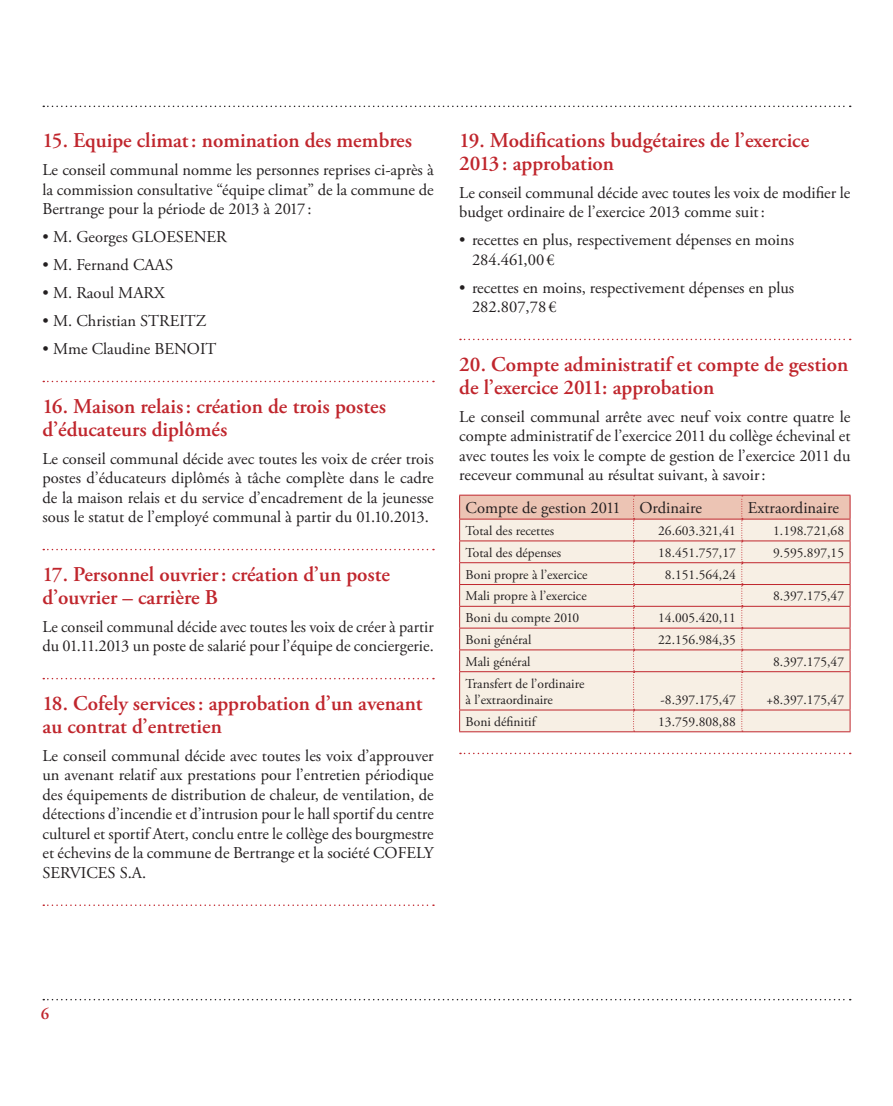
<style>
.page{position:relative;width:893px;height:1106px;background:#fff}
.page>*{position:absolute;margin:0;border:0;box-sizing:border-box;transform-origin:0 0}
._01_Titre_rouge{font:600 21px/22.5px "Adobe Garamond Pro";color:#c0262d}
.Texte_1{font:16.5px/19.5px "Adobe Garamond Pro";color:#231f20;text-align:justify}
.Texte_-_retrait{font:16.5px/19.5px "Adobe Garamond Pro";color:#231f20}
.Tétiaire_tableau{font:16.5px "Adobe Garamond Pro";color:#231f20}
.t1{font:600 16.5px "Adobe Garamond Pro";color:#c0262d}
.Texte_Tableau{font:13.5px/16.5px "Adobe Garamond Pro";color:#231f20}
.Chiffres_Tableau{font:13.5px "Adobe Garamond Pro";color:#231f20}
</style>
<div class="page">
<svg style="left:43px;top:998px;width:808px;height:2px"></svg>
<svg style="left:43px;top:106px;width:808px;height:1px"></svg>
<svg style="left:460px;top:339px;width:391px;height:1px"></svg>
<hr style="left:459px;top:731px;width:175px;height:1px;background:#c0262d">
<hr style="left:634px;top:731px;width:108px;height:1px;background:#c0262d">
<hr style="left:742px;top:731px;width:108px;height:1px;background:#c0262d">
<svg style="left:459px;top:495px;width:392px;height:236px;background:#f3e1d6"></svg>
<svg style="left:460px;top:752px;width:391px;height:2px"></svg>
<svg style="left:43px;top:381px;width:391px;height:1px"></svg>
<svg style="left:43px;top:549px;width:391px;height:1px"></svg>
<svg style="left:43px;top:678px;width:391px;height:1px"></svg>
<svg style="left:43px;top:904px;width:391px;height:2px"></svg>
<p class="_01_Titre_rouge" style="left:43px;top:129px;width:371px">15. Equipe climat: nomination des membres</p>
<p class="Texte_1" style="left:43px;top:161px;width:393px">Le conseil communal nomme les personnes reprises ci-après à la commission consultative “équipe climat” de la commune de Bertrange pour la période de 2013 à 2017:</p>
<p class="Texte_-_retrait" style="left:43px;top:228px;width:186px">• M. Georges GLOESENER</p>
<p class="Texte_-_retrait" style="left:43px;top:256px;width:132px">• M. Fernand CAAS</p>
<p class="Texte_-_retrait" style="left:43px;top:284px;width:124px">• M. Raoul MARX</p>
<p class="Texte_-_retrait" style="left:43px;top:312px;width:165px">• M. Christian STREITZ</p>
<p class="Texte_-_retrait" style="left:43px;top:340px;width:175px">• Mme Claudine BENOIT</p>
<p class="_01_Titre_rouge" style="left:43px;top:395px;width:345px">16. Maison relais: création de trois postes d’éducateurs diplômés</p>
<p class="Texte_1" style="left:43px;top:449px;width:393px">Le conseil communal décide avec toutes les voix de créer trois postes d’éducateurs diplômés à tâche complète dans le cadre de la maison relais et du service d’encadrement de la jeunesse sous le statut de l’employé communal à partir du 01.10.2013.</p>
<p class="_01_Titre_rouge" style="left:43px;top:563px;width:349px">17. Personnel ouvrier: création d’un poste d’ouvrier – carrière B</p>
<p class="Texte_1" style="left:43px;top:617px;width:393px">Le conseil communal décide avec toutes les voix de créer à partir du 01.11.2013 un poste de salarié pour l’équipe de conciergerie.</p>
<p class="_01_Titre_rouge" style="left:43px;top:692px;width:382px">18. Cofely services: approbation d’un avenant au contrat d’entretien</p>
<p class="Texte_1" style="left:43px;top:746px;width:393px">Le conseil communal décide avec toutes les voix d’approuver un avenant relatif aux prestations pour l’entretien périodique des équipements de distribution de chaleur, de ventilation, de détections d’incendie et d’intrusion pour le hall sportif du centre culturel et sportif Atert, conclu entre le collège des bourgmestre et échevins de la commune de Bertrange et la société COFELY SERVICES S.A.</p>
<p class="_01_Titre_rouge" style="left:459px;top:129px;width:352px">19. Modifications budgétaires de l’exercice<br>2013: approbation</p>
<p class="Texte_1" style="left:459px;top:183px;width:393px">Le conseil communal décide avec toutes les voix de modifier le budget ordinaire de l’exercice 2013 comme suit:</p>
<p class="Texte_-_retrait" style="left:472px;top:231px;width:324px;text-indent:-13px">• recettes en plus, respectivement dépenses en moins<br>284.461,00 €</p>
<p class="Texte_-_retrait" style="left:472px;top:278px;width:324px;text-indent:-13px">• recettes en moins, respectivement dépenses en plus<br>282.807,78 €</p>
<p class="_01_Titre_rouge" style="left:459px;top:353px;width:390px">20. Compte administratif et compte de gestion de l’exercice 2011: approbation</p>
<p class="Texte_1" style="left:459px;top:407px;width:393px">Le conseil communal arrête avec neuf voix contre quatre le compte administratif de l’exercice 2011 du collège échevinal et avec toutes les voix le compte de gestion de l’exercice 2011 du receveur communal au résultat suivant, à savoir:</p>
<p class="Tétiaire_tableau" style="left:466px;top:498px;width:157px">Compte de gestion 2011</p>
<p class="Tétiaire_tableau" style="left:640px;top:498px;width:64px">Ordinaire</p>
<p class="Tétiaire_tableau" style="left:748px;top:498px;width:93px">Extraordinaire</p>
<p class="Texte_Tableau" style="left:466px;top:523px;width:90px">Total des recettes</p>
<p class="Chiffres_Tableau" style="left:658px;top:522px;width:79px">26.603.321,41</p>
<p class="Chiffres_Tableau" style="left:773px;top:522px;width:72px">1.198.721,68</p>
<p class="Texte_Tableau" style="left:466px;top:544px;width:97px">Total des dépenses</p>
<p class="Chiffres_Tableau" style="left:658px;top:544px;width:79px">18.451.757,17</p>
<p class="Chiffres_Tableau" style="left:773px;top:544px;width:72px">9.595.897,15</p>
<p class="Texte_Tableau" style="left:466px;top:566px;width:123px">Boni propre à l’exercice</p>
<p class="Chiffres_Tableau" style="left:665px;top:566px;width:72px">8.151.564,24</p>
<p class="Texte_Tableau" style="left:466px;top:588px;width:123px">Mali propre à l’exercice</p>
<p class="Chiffres_Tableau" style="left:773px;top:588px;width:72px">8.397.175,47</p>
<p class="Texte_Tableau" style="left:466px;top:610px;width:115px">Boni du compte 2010</p>
<p class="Chiffres_Tableau" style="left:658px;top:609px;width:79px">14.005.420,11</p>
<p class="Texte_Tableau" style="left:466px;top:632px;width:67px">Boni général</p>
<p class="Chiffres_Tableau" style="left:658px;top:631px;width:79px">22.156.984,35</p>
<p class="Texte_Tableau" style="left:466px;top:653px;width:66px">Mali général</p>
<p class="Chiffres_Tableau" style="left:773px;top:653px;width:72px">8.397.175,47</p>
<p class="Texte_Tableau" style="left:466px;top:675px;width:120px">Transfert de l’ordinaire à l’extraordinaire</p>
<p class="Chiffres_Tableau" style="left:661px;top:691px;width:77px">-8.397.175,47</p>
<p class="Chiffres_Tableau" style="left:766px;top:691px;width:79px">+8.397.175,47</p>
<p class="Texte_Tableau" style="left:466px;top:713px;width:72px">Boni définitif</p>
<p class="Chiffres_Tableau" style="left:658px;top:713px;width:79px">13.759.808,88</p>
<p class="t1" style="left:41px;top:1004px;width:10px">6</p>
</div>
